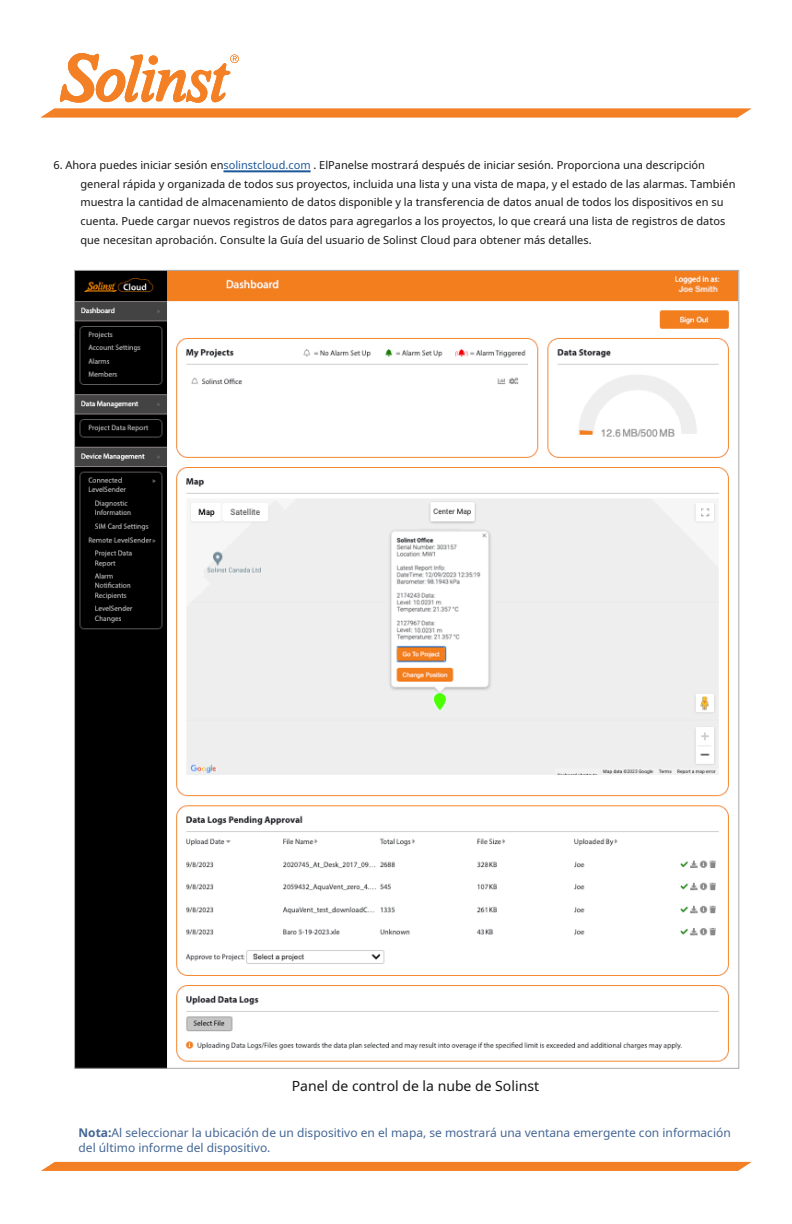
<style>
.page{position:relative;width:792px;height:1224px;background:#fff}
.page>*{position:absolute;margin:0;border:0;box-sizing:border-box;transform-origin:0 0}
.t1{font:14px "Noto Sans";color:#171615}
.t2{font:12px/14.4px "Noto Sans";color:#446695}
.t3{font:11px/18.6px "Noto Sans";color:#171615}
.s1{color:#1d589b}
.s2{font-weight:700}
</style>
<div class="page">
<svg style="left:40px;top:108px;width:712px;height:10px;background:#f58c3b"></svg>
<svg style="left:41px;top:1162px;width:711px;height:9px;background:#f4832b"></svg>
<svg style="left:60px;top:53px;width:179px;height:49px"></svg>
<img style="left:76px;top:272px;width:661px;height:795px">
<hr style="left:223px;top:170px;width:88px;height:2px;background:#1d589b">
<p class="t3" style="left:80px;top:156px;width:657px;text-indent:-27px">6. Ahora puedes iniciar sesión en<span class="s1">solinstcloud.com</span> . ElPanelse mostrará después de iniciar sesión. Proporciona una descripción general rápida y organizada de todos sus proyectos, incluida una lista y una vista de mapa, y el estado de las alarmas. También muestra la cantidad de almacenamiento de datos disponible y la transferencia de datos anual de todos los dispositivos en su cuenta. Puede cargar nuevos registros de datos para agregarlos a los proyectos, lo que creará una lista de registros de datos que necesitan aprobación. Consulte la Guía del usuario de Solinst Cloud para obtener más detalles.</p>
<p class="t1" style="left:292px;top:1076px;width:249px">Panel de control de la nube de Solinst</p>
<p class="t2" style="left:79px;top:1125px;width:654px"><span class="s2">Nota:</span>Al seleccionar la ubicación de un dispositivo en el mapa, se mostrará una ventana emergente con información del último informe del dispositivo.</p>
</div>
